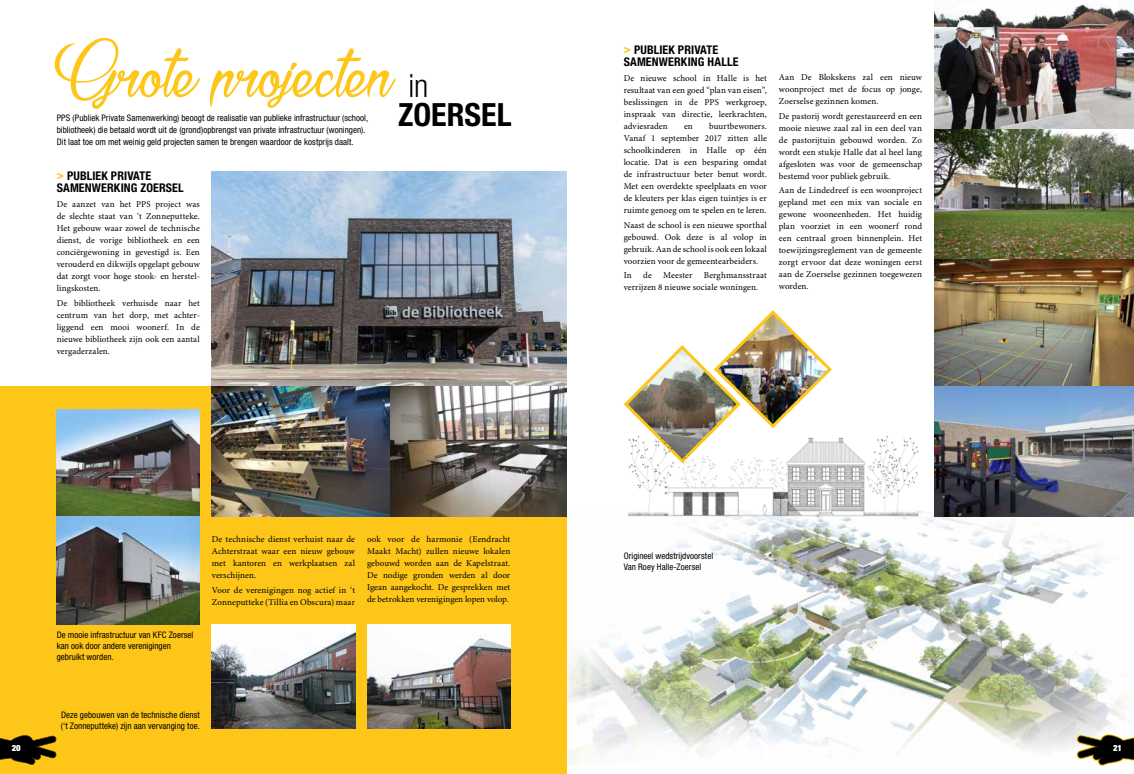
<style>
.page{position:relative;width:1134px;height:774px;background:#fff}
.page>*{position:absolute;margin:0;border:0;box-sizing:border-box;transform-origin:0 0}
.t1{font:84px "Raisindes Sables";color:#fdc619}
.t2{font:700 condensed 32px "Helvetica Neue LT Std";letter-spacing:.005em;color:#000}
.t3{font:300 condensed 32px "Helvetica Neue LT Std";color:#000}
.t4{font:700 condensed 12px/12px "Helvetica Neue LT Std";letter-spacing:.01em;color:#000}
.t5{font:9px/12px "Minion Pro";letter-spacing:.005em;color:#000;text-align:justify}
.t6{font:condensed 9px/11px "Helvetica Neue LT Std";letter-spacing:.005em;color:#000}
.t7{font:900 condensed 8.5px "Helvetica Neue LT Std";color:#fff}
.s1{color:#fdc619}
</style>
<div class="page">
<img style="left:567px;top:511px;width:567px;height:253px">
<div style="left:0;top:387px;width:567px;height:387px;background:#fdc619"></div>
<img style="left:57px;top:409px;width:143px;height:215px">
<img style="left:367px;top:624px;width:143px;height:105px">
<img style="left:212px;top:171px;width:355px;height:346px">
<img style="left:934px;top:4px;width:200px;height:512px">
<img style="left:212px;top:624px;width:143px;height:105px">
<img style="left:624px;top:436px;width:298px;height:81px">
<img style="left:623px;top:310px;width:211px;height:155px">
<svg style="left:1077px;top:734px;width:57px;height:32px"></svg>
<svg style="left:0;top:735px;width:57px;height:30px"></svg>
<h1 class="t1" style="left:57px;top:30px;width:338px">Grote projecten</h1>
<h2 class="t3" style="left:409px;top:68px;width:21px">in</h2>
<h2 class="t2" style="left:398px;top:96px;width:115px">ZOERSEL</h2>
<p class="t6" style="left:57px;top:112px;width:313px;line-height:12px">PPS (Publiek Private Samenwerking) beoogt de realisatie van publieke infrastructuur (school, bibliotheek) die betaald wordt uit de (grond)opbrengst van private infrastructuur (woningen).<br>Dit laat toe om met weinig geld projecten samen te brengen waardoor de kostprijs daalt.</p>
<h3 class="t4" style="left:57px;top:169px;width:128px"><span class="s1">&gt;</span> PUBLIEK PRIVATE<br>SAMENWERKING ZOERSEL</h3>
<p class="t5" style="left:57px;top:198px;width:145px">De aanzet van het PPS project was de slechte staat van ‘t Zonneputteke.<br>Het gebouw waar zowel de technische dienst, de vorige bibliotheek en een conciërgewoning in gevestigd is. Een verouderd en dikwijls opgelapt gebouw dat zorgt voor hoge stook- en herstel&shy;lingskosten.</p>
<p class="t5" style="left:57px;top:297px;width:145px">De bibliotheek verhuisde naar het centrum van het dorp, met achter&shy;liggend een mooi woonerf. In de nieuwe bibliotheek zijn ook een aantal vergaderzalen.</p>
<p class="t6" style="left:57px;top:629px;width:138px">De mooie infrastructuur van KFC Zoersel kan ook door andere verenigingen gebruikt worden.</p>
<p class="t5" style="left:212px;top:533px;width:145px">De technische dienst verhuist naar de Achterstraat waar een nieuw gebouw met kantoren en werkplaatsen zal verschijnen.</p>
<p class="t5" style="left:212px;top:584px;width:145px">Voor de verenigingen nog actief in ‘t<br>Zonneputteke (Tillia en Obscura) maar</p>
<p class="t5" style="left:367px;top:533px;width:145px">ook voor de harmonie (Eendracht Maakt Macht) zullen nieuwe lokalen gebouwd worden aan de Kapelstraat.<br>De nodige gronden werden al door Igean aangekocht. De gesprekken met de betrokken verenigingen lopen volop.</p>
<p class="t6" style="left:61px;top:709px;width:140px">Deze gebouwen van de technische dienst (‘t Zonneputteke) zijn aan vervanging toe.</p>
<h3 class="t4" style="left:624px;top:43px;width:116px"><span class="s1">&gt;</span> PUBLIEK PRIVATE<br>SAMENWERKING HALLE</h3>
<p class="t5" style="left:624px;top:72px;width:145px">De nieuwe school in Halle is het resultaat van een goed “plan van eisen”, beslissingen in de PPS werkgroep, inspraak van directie, leerkrachten, adviesraden</p>
<p class="t5" style="left:624px;top:120px;width:145px;text-indent:85px">buurtbewoners.<br>Vanaf 1 september 2017 zitten alle schoolkinderen in Halle op één locatie. Dat is een besparing omdat de infrastructuur beter benut wordt.<br>Met een overdekte speelplaats en voor de kleuters per klas eigen tuintjes is er ruimte genoeg om te spelen en te leren.</p>
<p class="t5" style="left:624px;top:219px;width:145px">Naast de school is een nieuwe sporthal gebouwd. Ook deze is al volop in gebruik. Aan de school is ook een lokaal voorzien voor de gemeentearbeiders.</p>
<p class="t5" style="left:624px;top:270px;width:10px">In</p>
<p class="t5" style="left:643px;top:270px;width:10px">de</p>
<p class="t5" style="left:663px;top:270px;width:31px">Meester</p>
<p class="t5" style="left:684px;top:120px;width:10px">en</p>
<p class="t5" style="left:624px;top:270px;width:145px;text-indent:80px">Berghmansstraat verrijzen 8 nieuwe sociale woningen.</p>
<p class="t5" style="left:779px;top:71px;width:145px">Aan De Blokskens zal een nieuw woonproject met de focus op jonge, Zoerselse gezinnen komen.</p>
<p class="t5" style="left:779px;top:110px;width:145px">De pastorij wordt gerestaureerd en een mooie nieuwe zaal zal in een deel van de pastorijtuin gebouwd worden. Zo wordt een stukje Halle dat al heel lang afgesloten was voor de gemeenschap bestemd voor publiek gebruik.</p>
<p class="t5" style="left:779px;top:185px;width:145px">Aan de Lindedreef is een woonproject gepland met een mix van sociale en gewone wooneenheden. Het huidig plan voorziet in een woonerf rond een centraal groen binnenplein. Het toewijzingsreglement van de gemeente zorgt ervoor dat deze woningen eerst aan de Zoerselse gezinnen toegewezen worden.</p>
<p class="t6" style="left:624px;top:550px;width:91px">Origineel wedstrijdvoorstel<br>Van Roey Halle-Zoersel</p>
<p class="t7" style="left:12px;top:743px;width:10px">20</p>
<p class="t7" style="left:1113px;top:743px;width:10px">21</p>
</div>
